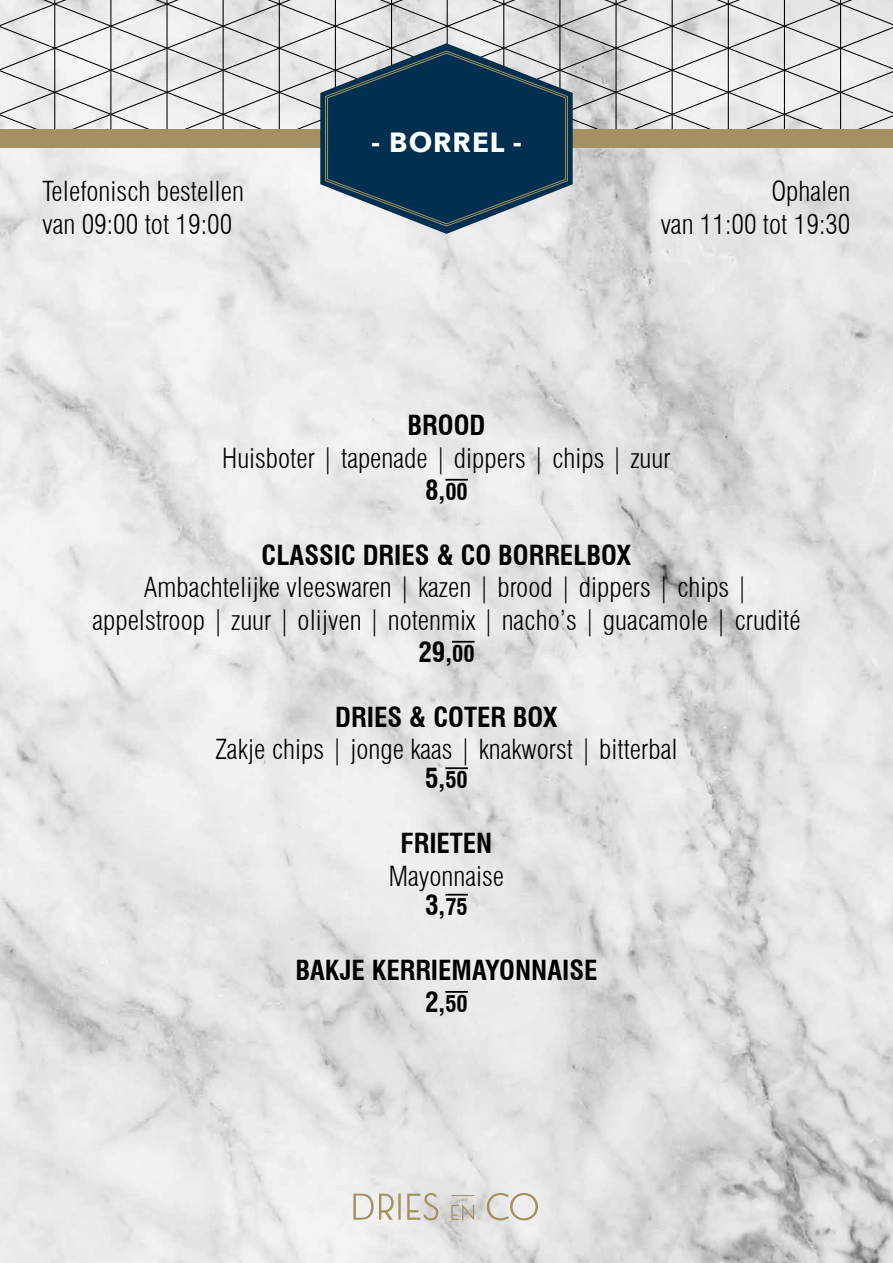
<style>
.page{position:relative;width:893px;height:1263px;background:#fff}
.page>*{position:absolute;margin:0;border:0;box-sizing:border-box;transform-origin:0 0}
.t1{font:700 27.75px "Avenir Next";letter-spacing:.035em;color:#fff}
.t2{font:300 condensed 27px/32.4px "Swiss 721 BT";color:#000;text-align:center}
.t3{font:700 condensed 27px/32.4px "Swiss 721 BT";color:#000;text-align:center}
.s1{font-weight:700}
.s2{font-weight:700;font-size:22.5px}
.s3{font-size:22.5px}
</style>
<div class="page">
<img style="left:0;top:227px;width:893px;height:1036px">
<svg style="left:0;top:24px;width:893px;height:26px"></svg>
<svg style="left:0;top:0;width:893px;height:24px;background:#d8d8d8"></svg>
<hr style="left:391px;top:0;width:1px;height:138px;background:#000">
<hr style="left:447px;top:0;width:1px;height:138px;background:#000">
<hr style="left:335px;top:0;width:1px;height:138px;background:#000">
<hr style="left:279px;top:0;width:1px;height:138px;background:#000">
<hr style="left:223px;top:0;width:1px;height:138px;background:#000">
<hr style="left:166px;top:0;width:2px;height:138px;background:#000">
<hr style="left:110px;top:0;width:1px;height:138px;background:#000">
<hr style="left:54px;top:0;width:1px;height:138px;background:#000">
<hr style="left:503px;top:0;width:1px;height:138px;background:#000">
<hr style="left:559px;top:0;width:1px;height:138px;background:#000">
<hr style="left:615px;top:0;width:2px;height:138px;background:#000">
<hr style="left:672px;top:0;width:1px;height:138px;background:#000">
<hr style="left:728px;top:0;width:1px;height:138px;background:#000">
<hr style="left:784px;top:0;width:1px;height:138px;background:#000">
<hr style="left:840px;top:0;width:1px;height:138px;background:#000">
<svg style="left:320px;top:43px;width:253px;height:191px;fill:#eaeaea"></svg>
<svg style="left:0;top:50px;width:893px;height:177px"></svg>
<svg style="left:353px;top:1193px;width:185px;height:27px;background:#d5d1c7"></svg>
<hr style="left:445px;top:479px;width:23px;height:2px;background:#000">
<hr style="left:452px;top:641px;width:23px;height:2px;background:#000">
<hr style="left:445px;top:767px;width:23px;height:2px;background:#000">
<svg style="left:445px;top:894px;width:23px;height:1px"></svg>
<hr style="left:445px;top:991px;width:23px;height:2px;background:#000">
<p class="t1" style="left:371px;top:119px;width:152px">- BORREL -</p>
<p class="t2" style="left:43px;top:175px;width:203px;text-align:left">Telefonisch bestellen van 09:00 tot 19:00</p>
<p class="t2" style="left:661px;top:175px;width:191px;text-align:right">Ophalen<br>van 11:00 tot 19:30</p>
<p class="t3" style="left:408px;top:409px;width:79px">BROOD</p>
<p class="t2" style="left:222px;top:442px;width:450px">Huisboter | tapenade | dippers | chips | zuur<br><span class="s1">8,</span><span class="s2">00</span></p>
<p class="t3" style="left:262px;top:539px;width:371px">CLASSIC DRIES &amp; CO BORRELBOX</p>
<p class="t2" style="left:92px;top:571px;width:710px">Ambachtelijke vleeswaren | kazen | brood | dippers | chips | appelstroop | zuur | olijven | notenmix | nacho’s | guacamole | crudité<br><span class="s1">29,</span><span class="s2">00</span></p>
<p class="t3" style="left:335px;top:701px;width:224px">DRIES &amp; COTER BOX</p>
<p class="t2" style="left:215px;top:735px;width:464px;line-height:29.2px">Zakje chips | jonge kaas | knakworst | bitterbal<br><span class="s1">5,</span><span class="s2">50</span></p>
<p class="t3" style="left:401px;top:827px;width:93px">FRIETEN</p>
<p class="t2" style="left:389px;top:861px;width:117px;line-height:29.2px">Mayonnaise<br><span class="s1">3,</span><span class="s2">75</span></p>
<p class="t3" style="left:295px;top:954px;width:304px">BAKJE KERRIEMAYONNAISE<br>2,<span class="s3">50</span></p>
</div>
